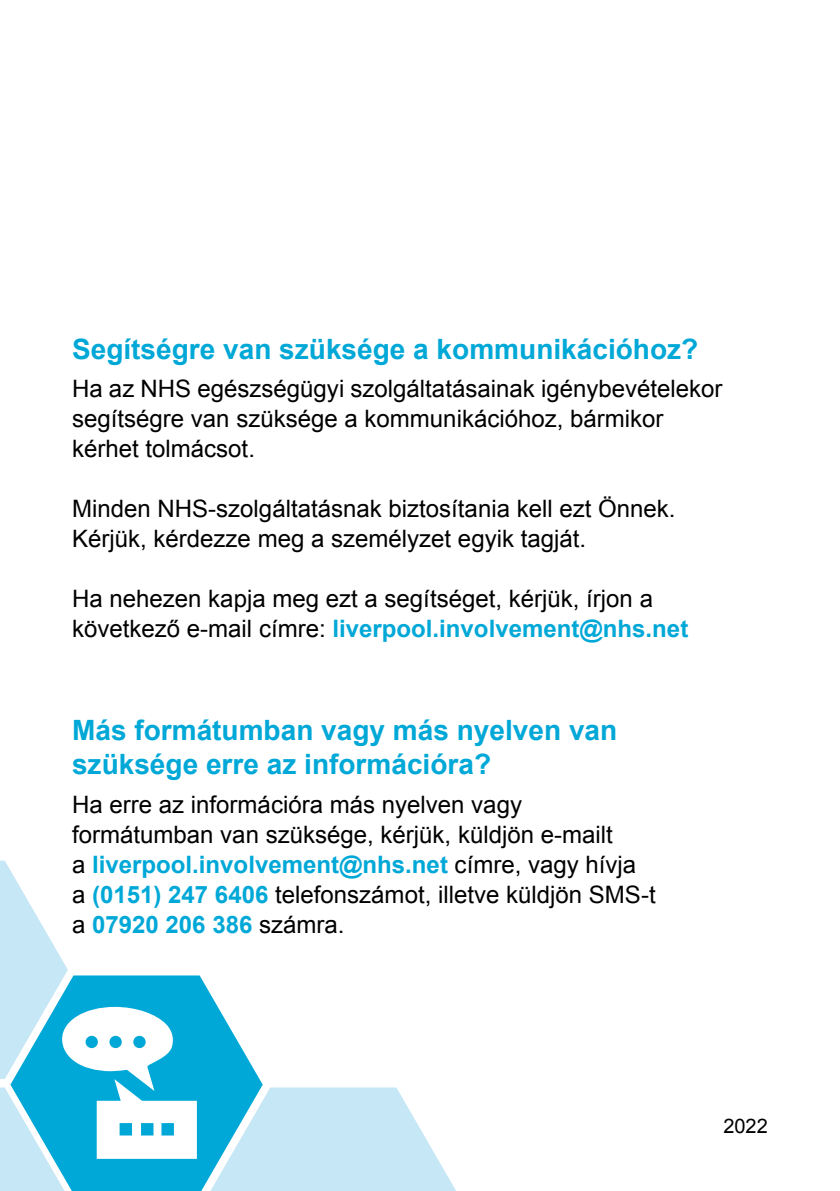
<style>
.page{position:relative;width:840px;height:1191px;background:#fff}
.page>*{position:absolute;margin:0;border:0;box-sizing:border-box;transform-origin:0 0}
.t1{font:700 28px/33.6px "Arial";color:#00a8d7}
.t2{font:24px/30px "Arial";color:#000}
.t3{font:20px "Arial";color:#000}
.s1{font-weight:700;color:#00a8d7}
</style>
<div class="page">
<svg style="left:197px;top:975px;width:65px;height:216px;fill:#00a8d7"></svg>
<svg style="left:210px;top:1087px;width:246px;height:104px;background:#bbe4f4"></svg>
<svg style="left:0;top:860px;width:197px;height:331px"></svg>
<p class="t1" style="left:72px;top:333px;width:627px">Segítségre van szüksége a kommunikációhoz?</p>
<p class="t2" style="left:72px;top:374px;width:651px">Ha az NHS egészségügyi szolgáltatásainak igénybevételekor segítségre van szüksége a kommunikációhoz, bármikor kérhet tolmácsot.</p>
<p class="t2" style="left:72px;top:494px;width:604px">Minden NHS-szolgáltatásnak biztosítania kell ezt Önnek.<br>Kérjük, kérdezze meg a személyzet egyik tagját.</p>
<p class="t2" style="left:72px;top:584px;width:617px">Ha nehezen kapja meg ezt a segítséget, kérjük, írjon a következő e-mail címre: <span class="s1">liverpool.involvement@nhs.net</span></p>
<p class="t1" style="left:72px;top:714px;width:546px">Más formátumban vagy más nyelven van szüksége erre az információra?</p>
<p class="t2" style="left:72px;top:789px;width:584px">Ha erre az információra más nyelven vagy formátumban van szüksége, kérjük, küldjön e-mailt<br>a <span class="s1">liverpool.involvement@nhs.net</span> címre, vagy hívja<br>a <span class="s1">(0151) 247 6406</span> telefonszámot, illetve küldjön SMS-t a <span class="s1">07920 206 386</span> számra.</p>
<p class="t3" style="left:723px;top:1113px;width:46px">2022</p>
</div>
